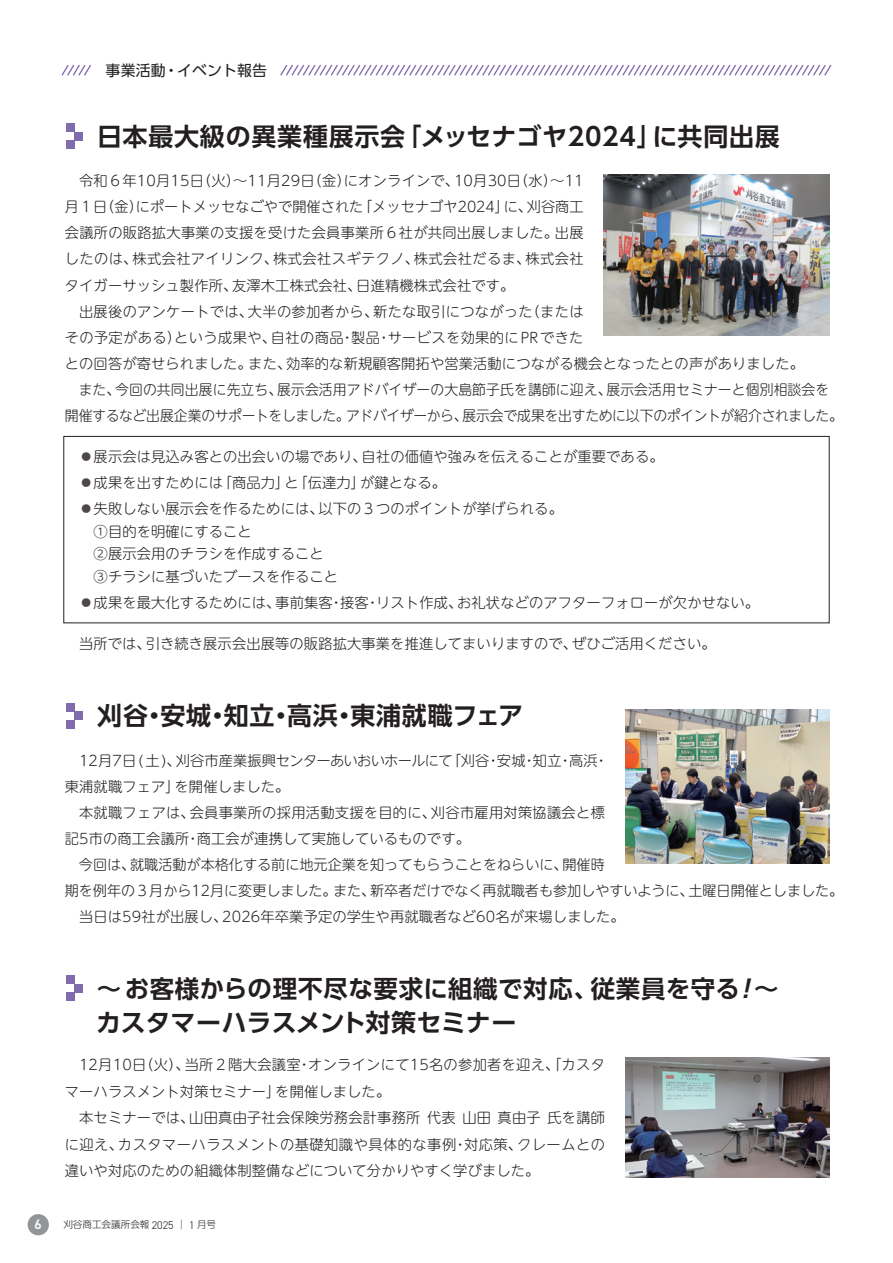
<style>
.page{position:relative;width:893px;height:1263px;background:#fff}
.page>*{position:absolute;margin:0;border:0;box-sizing:border-box;transform-origin:0 0}
.t1{font:700 25.05px "UD Shin Go Pr 6 N De";letter-spacing:.025em;color:#231f20}
.t2{font:700 25.05px "UD Shin Go Pr 6 N De";letter-spacing:-.005em;color:#231f20}
.t3{font:700 24.45px "UD Shin Go Pr 6 N De";letter-spacing:.025em;color:#231f20}
.t4{font:14.85px "UD Shin Go Pr 6 N";letter-spacing:.01em;color:#231f20}
.t5{font:300 14.25px/26.1px "UD Shin M Go Pr 6 N";letter-spacing:.01em;color:#231f20}
.t6{font:300 14.25px "UD Shin M Go Pr 6 N";letter-spacing:-.025em;color:#231f20}
.t7{font:600 13.8px "DIN2014";color:#fff}
.t8{font:300 9.6px "UD Shin M Go Pr 6 N";color:#231f20}
.s1{color:#4d4746}
.s2{font-family:"DIN2014";font-size:11.1px}
</style>
<div class="page">
<svg style="left:62px;top:64px;width:769px;height:12px"></svg>
<div style="left:63px;top:436px;width:766px;height:187px;border:1px solid #231f20"></div>
<div style="left:66px;top:123px;width:8px;height:9px;background:#816baf"></div>
<div style="left:66px;top:140px;width:8px;height:9px;background:#816baf"></div>
<div style="left:74px;top:132px;width:9px;height:8px;background:#816baf"></div>
<img style="left:604px;top:174px;width:225px;height:162px">
<div style="left:66px;top:703px;width:8px;height:8px;background:#816baf"></div>
<div style="left:66px;top:720px;width:8px;height:8px;background:#816baf"></div>
<div style="left:74px;top:711px;width:9px;height:9px;background:#816baf"></div>
<img style="left:625px;top:709px;width:204px;height:154px">
<div style="left:66px;top:975px;width:8px;height:9px;background:#816baf"></div>
<div style="left:66px;top:992px;width:8px;height:9px;background:#816baf"></div>
<div style="left:74px;top:984px;width:9px;height:8px;background:#816baf"></div>
<img style="left:625px;top:1058px;width:204px;height:120px">
<div style="left:28px;top:1214px;width:21px;height:21px;background:#939598;border-radius:50%"></div>
<p class="t4" style="left:106px;top:58px;width:163px">事業活動・イベント報告</p>
<h1 class="t1" style="left:97px;top:116px;width:684px">日本最大級の異業種展示会「メッセナゴヤ2024」に共同出展</h1>
<p class="t5" style="left:65px;top:167px;width:520px;text-align:justify;text-indent:14px">令和６年10月15日（火）～11月29日（金）にオンラインで、10月30日（水）～11月１日（金）にポートメッセなごやで開催された「メッセナゴヤ2024」に、刈谷商工会議所の販路拡大事業の支援を受けた会員事業所６社が共同出展しました。出展したのは、株式会社アイリンク、株式会社スギテクノ、株式会社だるま、株式会社タイガーサッシュ製作所、友澤木工株式会社、日進精機株式会社です。</p>
<p class="t5" style="left:79px;top:297px;width:506px">出展後のアンケートでは、大半の参加者から、新たな取引につながった（または</p>
<p class="t5" style="left:65px;top:323px;width:520px">その予定がある）という成果や、自社の商品・製品・サービスを効果的にPRできた</p>
<p class="t5" style="left:65px;top:349px;width:741px">との回答が寄せられました。また、効率的な新規顧客開拓や営業活動につながる機会となったとの声がありました。</p>
<p class="t5" style="left:79px;top:375px;width:752px">また、今回の共同出展に先立ち、展示会活用アドバイザーの大島節子氏を講師に迎え、展示会活用セミナーと個別相談会を</p>
<p class="t6" style="left:65px;top:404px;width:780px">開催するなど出展企業のサポートをしました。アドバイザーから、展示会で成果を出すために以下のポイントが紹介されました。</p>
<p class="t5" style="left:79px;top:442px;width:586px"><span class="s1">⃝</span>展示会は見込み客との出会いの場であり、自社の価値や強みを伝えることが重要である。<span class="s1">⃝</span>成果を出すためには「商品力」と「伝達力」が鍵となる。<br><span class="s1">⃝</span>失敗しない展示会を作るためには、以下の３つのポイントが挙げられる。</p>
<p class="t5" style="left:65px;top:519px;width:275px;line-height:22.8px">　　①目的を明確にすること<br>　　②展示会用のチラシを作成すること　　③チラシに基づいたブースを作ること</p>
<p class="t5" style="left:79px;top:589px;width:681px"><span class="s1">⃝</span>成果を最大化するためには、事前集客・接客・リスト作成、お礼状などのアフターフォローが欠かせない。</p>
<p class="t5" style="left:79px;top:630px;width:638px">当所では、引き続き展示会出展等の販路拡大事業を推進してまいりますので、ぜひご活用ください。</p>
<h1 class="t1" style="left:97px;top:695px;width:428px">刈谷・安城・知立・高浜・東浦就職フェア</h1>
<p class="t5" style="left:65px;top:746px;width:545px;text-indent:14px">12月7日 ( 土 )、刈谷市産業振興センターあいおいホールにて「刈谷・安城・知立・高浜・東浦就職フェア」を開催しました。</p>
<p class="t5" style="left:65px;top:799px;width:542px;text-indent:14px">本就職フェアは、会員事業所の採用活動支援を目的に、刈谷市雇用対策協議会と標記5市の商工会議所・商工会が連携して実施しているものです。</p>
<p class="t5" style="left:79px;top:851px;width:527px">今回は、就職活動が本格化する前に地元企業を知ってもらうことをねらいに、開催時</p>
<p class="t5" style="left:65px;top:877px;width:780px">期を例年の３月から12月に変更しました。また、新卒者だけでなく再就職者も参加しやすいように、土曜日開催としました。</p>
<p class="t5" style="left:79px;top:903px;width:547px">当日は59社が出展し、2026年卒業予定の学生や再就職者など60名が来場しました。</p>
<h2 class="t3" style="left:97px;top:968px;width:683px">～お客様からの理不尽な要求に組織で対応、従業員を守る!～</h2>
<h1 class="t2" style="left:96px;top:1002px;width:422px">カスタマーハラスメント対策セミナー</h1>
<p class="t5" style="left:65px;top:1050px;width:542px;line-height:26.5px;text-indent:14px">12月10日（火）、当所２階大会議室・オンラインにて15名の参加者を迎え、「カスタマーハラスメント対策セミナー」を開催しました。</p>
<p class="t5" style="left:65px;top:1103px;width:542px;line-height:26.5px;text-align:justify;text-indent:14px">本セミナーでは、山田真由子社会保険労務会計事務所 代表 山田 真由子 氏を講師に迎え、カスタマーハラスメントの基礎知識や具体的な事例・対応策、クレームとの違いや対応のための組織体制整備などについて分かりやすく学びました。</p>
<p class="t7" style="left:35px;top:1215px;width:9px">6</p>
<p class="t8" style="left:63px;top:1217px;width:154px">刈谷商工会議所会報 <span class="s2">2025</span> │ <span class="s2">1</span> 月号</p>
</div>
